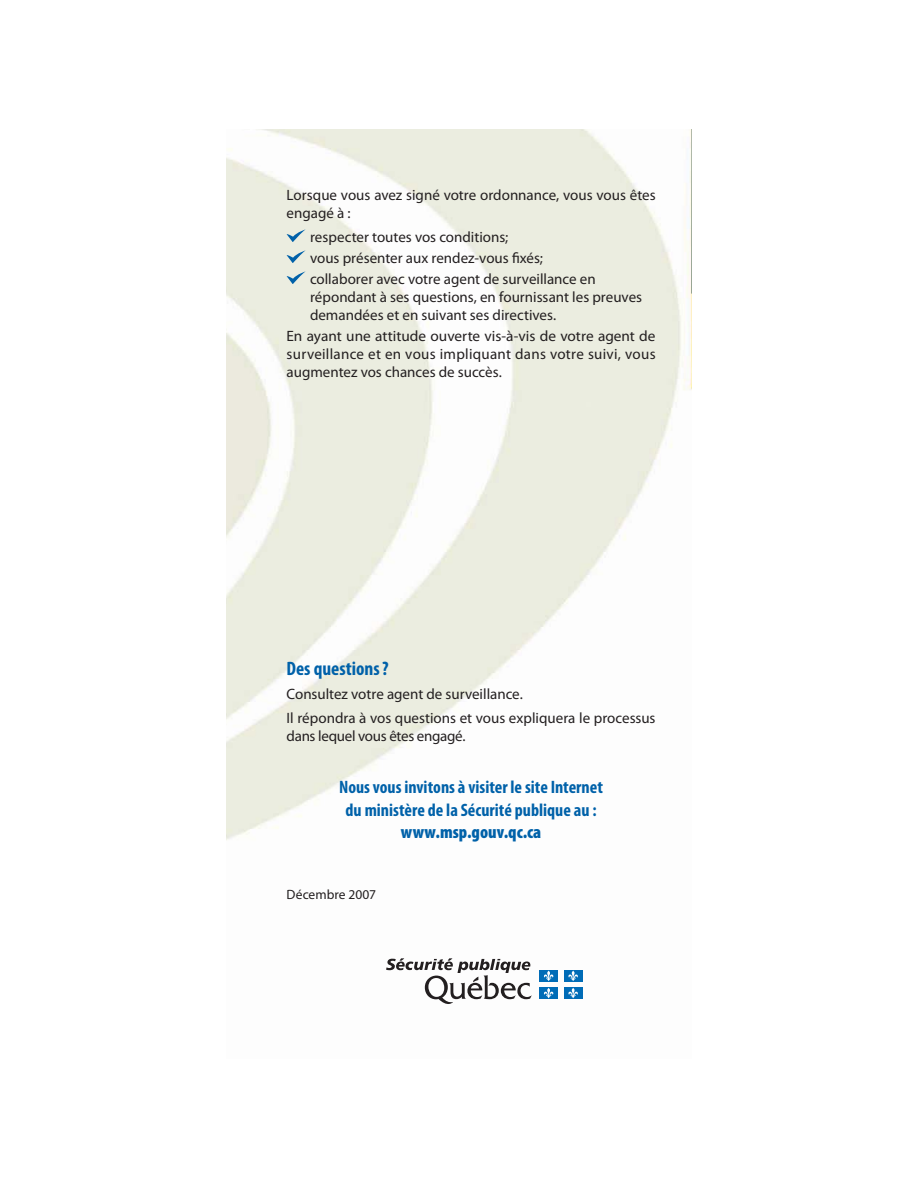
<style>
.page{position:relative;width:918px;height:1188px;background:#fff}
.page>*{position:absolute;margin:0;border:0;box-sizing:border-box;transform-origin:0 0}
.t1{font:700 condensed 19.5px "Myriad Pro";color:#0061a9}
.t2{font:700 condensed 18px/22.5px "Myriad Pro";color:#0061a9;text-align:center}
.t3{font:900 condensed 18px "Myriad Pro";letter-spacing:.005em;color:#0061a9}
.t4{font:15px/18px "Myriad Pro";color:#231f20}
.t5{font:15px "Myriad Pro";letter-spacing:-.02em;color:#231f20}
.t6{font:13.5px "Myriad Pro";letter-spacing:.005em;color:#231f20}
</style>
<div class="page">
<img style="left:227px;top:129px;width:464px;height:711px">
<svg style="left:386px;top:958px;width:146px;height:46px"></svg>
<div style="left:539px;top:970px;width:19px;height:12px;background:#006cb7"></div>
<svg style="left:544px;top:971px;width:10px;height:10px"></svg>
<div style="left:564px;top:970px;width:19px;height:12px;background:#006cb7"></div>
<svg style="left:568px;top:971px;width:10px;height:10px"></svg>
<div style="left:539px;top:987px;width:19px;height:12px;background:#006cb7"></div>
<svg style="left:544px;top:988px;width:10px;height:10px"></svg>
<div style="left:564px;top:987px;width:19px;height:12px;background:#006cb7"></div>
<svg style="left:568px;top:988px;width:10px;height:10px"></svg>
<svg style="left:691px;top:129px;width:1px;height:165px"></svg>
<svg style="left:287px;top:230px;width:19px;height:12px"></svg>
<svg style="left:287px;top:250px;width:19px;height:13px"></svg>
<svg style="left:287px;top:272px;width:19px;height:12px"></svg>
<p class="t4" style="left:287px;top:187px;width:371px">Lorsque vous avez signé votre ordonnance, vous vous êtes engagé à :</p>
<p class="t4" style="left:310px;top:228px;width:287px;line-height:21px">respecter toutes vos conditions;<br>vous présenter aux rendez-vous fixés; collaborer avec votre agent de surveillance en</p>
<p class="t4" style="left:310px;top:289px;width:334px">répondant à ses questions, en fournissant les preuves demandées et en suivant ses directives.</p>
<p class="t4" style="left:287px;top:328px;width:371px;text-align:justify">En ayant une attitude ouverte vis-à-vis de votre agent de surveillance et en vous impliquant dans votre suivi, vous augmentez vos chances de succès.</p>
<h1 class="t1" style="left:287px;top:657px;width:104px">Des questions ?</h1>
<p class="t4" style="left:287px;top:683px;width:370px;line-height:24px">Consultez votre agent de surveillance.<br>Il répondra à vos questions et vous expliquera le processus</p>
<p class="t5" style="left:287px;top:730px;width:180px">dans lequel vous êtes engagé.</p>
<p class="t2" style="left:339px;top:776px;width:265px">Nous vous invitons à visiter le site Internet du ministère de la Sécurité publique au :</p>
<p class="t3" style="left:401px;top:821px;width:142px">www.msp.gouv.qc.ca</p>
<p class="t6" style="left:287px;top:890px;width:91px">Décembre 2007</p>
</div>
